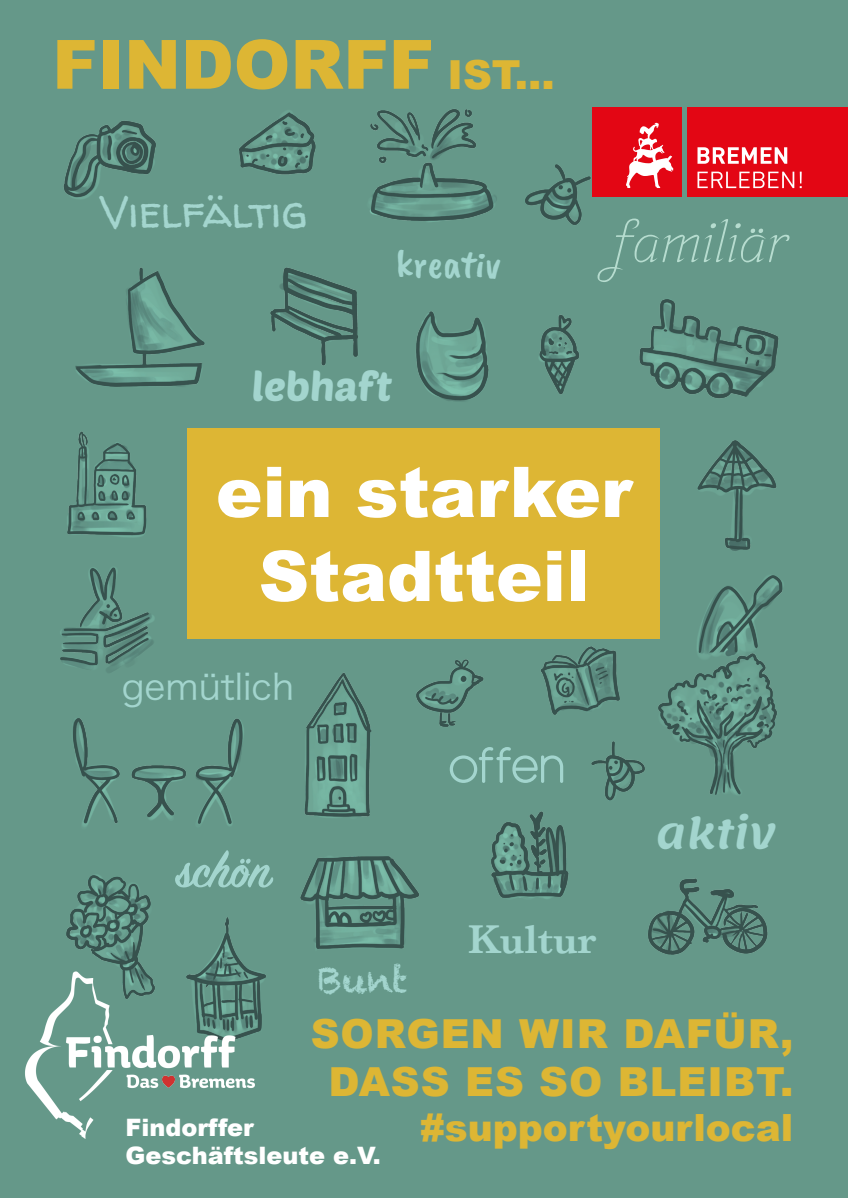
<style>
.page{position:relative;width:848px;height:1198px;background:#659889}
.page>*{position:absolute;margin:0;border:0;box-sizing:border-box;transform-origin:0 0}
.t1{font:900 70px/84px "Arial";color:#fff;text-align:center}
.t2{font:900 68px "Arial";color:#ddb634}
.t3{font:56.5px "Srisakdi";color:#b6dccf}
.t4{font:600 55px "Sign Painter House Script";color:#a3d5ce}
.t5{font:50.95px "Moon 2.0";letter-spacing:-.015em;color:#a3d5ce}
.t6{font:45.85px "Walter Turncoat";color:#a3d5ce}
.t7{font:600 41.75px "Baskerville";color:#a3d5ce}
.t8{font:40.75px "Caveat Brush";color:#a3d5ce}
.t9{font:40.75px "Poetsen One";color:#a3d5ce}
.t10{font:600 40.75px "Lemonada";color:#a3d5ce}
.t11{font:900 40px/48px "Arial";letter-spacing:.025em;color:#ddb634;text-align:center}
.t12{font:900 37.5px "Arial";color:#ddb634}
.t13{font:35.65px "Hiragino Sans GB W3";color:#a3d5ce}
.t14{font:35.65px "Chalkduster";color:#a3d5ce}
.t15{font:900 24px "Arial";color:#fff}
.s1{font-size:40px}
</style>
<div class="page">
<img style="left:60px;top:109px;width:723px;height:537px">
<img style="left:60px;top:646px;width:717px;height:322px">
<div style="left:608px;top:78px;width:240px;height:149px;background:#659889"></div>
<div style="left:188px;top:428px;width:472px;height:211px;background:#ddb634"></div>
<img style="left:25px;top:968px;width:241px;height:171px">
<div style="left:687px;top:107px;width:161px;height:90px;background:#e30614"></div>
<svg style="left:697px;top:147px;width:90px;height:17px"></svg>
<svg style="left:697px;top:172px;width:104px;height:16px"></svg>
<div style="left:592px;top:107px;width:90px;height:90px;background:#e30614"></div>
<svg style="left:626px;top:123px;width:47px;height:65px"></svg>
<p class="t2" style="left:52px;top:15px;width:504px">FINDORFF <span class="s1">IST...</span></p>
<p class="t6" style="left:99px;top:180px;width:209px">Vielfältig</p>
<p class="t8" style="left:396px;top:240px;width:106px">kreativ</p>
<p class="t9" style="left:252px;top:360px;width:142px">lebhaft</p>
<p class="t3" style="left:612px;top:209px;width:177px">familiär</p>
<p class="t1" style="left:216px;top:448px;width:418px">ein starker<br>Stadtteil</p>
<p class="t13" style="left:122px;top:664px;width:174px">gemütlich</p>
<p class="t4" style="left:176px;top:837px;width:96px">schön</p>
<p class="t14" style="left:318px;top:959px;width:91px">Bunt</p>
<p class="t5" style="left:448px;top:737px;width:118px">offen</p>
<p class="t7" style="left:468px;top:909px;width:129px">Kultur</p>
<p class="t10" style="left:656px;top:810px;width:123px">aktiv</p>
<p class="t11" style="left:311px;top:1008px;width:484px">SORGEN WIR DAFÜR,<br>DASS ES SO BLEIBT.</p>
<p class="t12" style="left:420px;top:1100px;width:375px">#supportyourlocal</p>
<p class="t15" style="left:126px;top:1110px;width:130px">Findorffer</p>
<p class="t15" style="left:126px;top:1138px;width:257px">Geschäftsleute e.V.</p>
</div>
